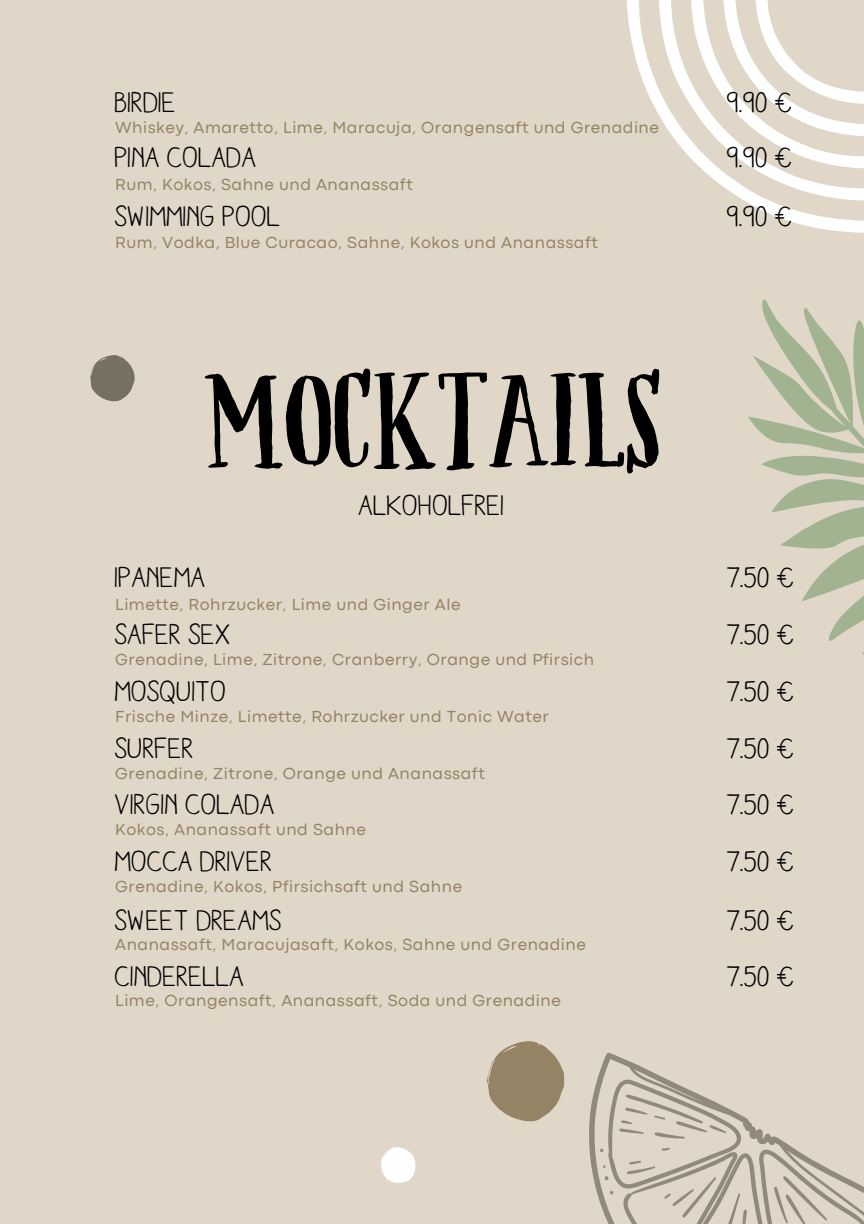
<style>
.page{position:relative;width:864px;height:1224px;background:#e0d7c8}
.page>*{position:absolute;margin:0;border:0;box-sizing:border-box;transform-origin:0 0}
.t1{font:157.8px "Ahorn";color:#000}
.t2{font:29px "Aracne Reg";color:#000}
.t3{font:16.6px "Codec Pro";letter-spacing:.03em;color:#948465}
</style>
<div class="page">
<svg style="left:627px;top:0;width:32px;height:115px"></svg>
<svg style="left:659px;top:0;width:205px;height:176px"></svg>
<svg style="left:90px;top:355px;width:45px;height:47px"></svg>
<svg style="left:710px;top:176px;width:154px;height:479px"></svg>
<svg style="left:487px;top:1041px;width:377px;height:183px"></svg>
<svg style="left:380px;top:1147px;width:36px;height:36px"></svg>
<h2 class="t2" style="left:115px;top:87px;width:63px">BIRDIE</h2>
<h2 class="t2" style="left:115px;top:142px;width:143px">PINA COLADA</h2>
<p class="t3" style="left:115px;top:121px;width:545px">Whiskey, Amaretto, Lime, Maracuja, Orangensaft und Grenadine</p>
<h2 class="t2" style="left:727px;top:87px;width:67px">9.90 €</h2>
<h2 class="t2" style="left:727px;top:142px;width:67px">9.90 €</h2>
<h2 class="t3" style="left:115px;top:178px;width:299px">Rum, Kokos, Sahne und Ananassaft</h2>
<p class="t2" style="left:115px;top:201px;width:167px">SWIMMING POOL</p>
<p class="t2" style="left:727px;top:201px;width:67px">9.90 €</p>
<h2 class="t3" style="left:115px;top:237px;width:484px">Rum, Vodka, Blue Curacao, Sahne, Kokos und Ananassaft</h2>
<p class="t1" style="left:203px;top:348px;width:459px">MOCKTAILS</p>
<h2 class="t2" style="left:359px;top:490px;width:148px">ALKOHOLFREI</h2>
<h2 class="t2" style="left:115px;top:562px;width:92px">IPANEMA</h2>
<h2 class="t2" style="left:115px;top:619px;width:118px">SAFER SEX</h2>
<p class="t3" style="left:115px;top:598px;width:347px">Limette, Rohrzucker, Lime und Ginger Ale</p>
<h2 class="t2" style="left:727px;top:562px;width:69px">7.50 €</h2>
<h2 class="t2" style="left:727px;top:619px;width:69px">7.50 €</h2>
<h1 class="t3" style="left:115px;top:654px;width:481px">Grenadine, Lime, Zitrone, Cranberry, Orange und Pfirsich</h1>
<p class="t2" style="left:115px;top:676px;width:113px">MOSQUITO</p>
<h2 class="t2" style="left:727px;top:676px;width:69px">7.50 €</h2>
<h2 class="t3" style="left:115px;top:710px;width:435px">Frische Minze, Limette, Rohrzucker und Tonic Water</h2>
<p class="t2" style="left:115px;top:733px;width:81px">SURFER</p>
<h2 class="t2" style="left:727px;top:733px;width:69px">7.50 €</h2>
<p class="t3" style="left:115px;top:767px;width:371px">Grenadine, Zitrone, Orange und Ananassaft</p>
<h2 class="t2" style="left:115px;top:789px;width:162px">VIRGIN COLADA</h2>
<p class="t2" style="left:727px;top:789px;width:69px">7.50 €</p>
<h2 class="t3" style="left:115px;top:824px;width:252px">Kokos, Ananassaft und Sahne</h2>
<p class="t2" style="left:115px;top:846px;width:159px">MOCCA DRIVER</p>
<h2 class="t2" style="left:727px;top:846px;width:69px">7.50 €</h2>
<p class="t3" style="left:115px;top:881px;width:348px">Grenadine, Kokos, Pfirsichsaft und Sahne</p>
<h2 class="t2" style="left:115px;top:904px;width:169px">SWEET DREAMS</h2>
<h2 class="t2" style="left:727px;top:905px;width:69px">7.50 €</h2>
<p class="t3" style="left:115px;top:939px;width:472px">Ananassaft, Maracujasaft, Kokos, Sahne und Grenadine</p>
<h2 class="t2" style="left:115px;top:961px;width:131px">CINDERELLA</h2>
<h2 class="t2" style="left:727px;top:961px;width:69px">7.50 €</h2>
<p class="t3" style="left:115px;top:994px;width:447px">Lime, Orangensaft, Ananassaft, Soda und Grenadine</p>
</div>
